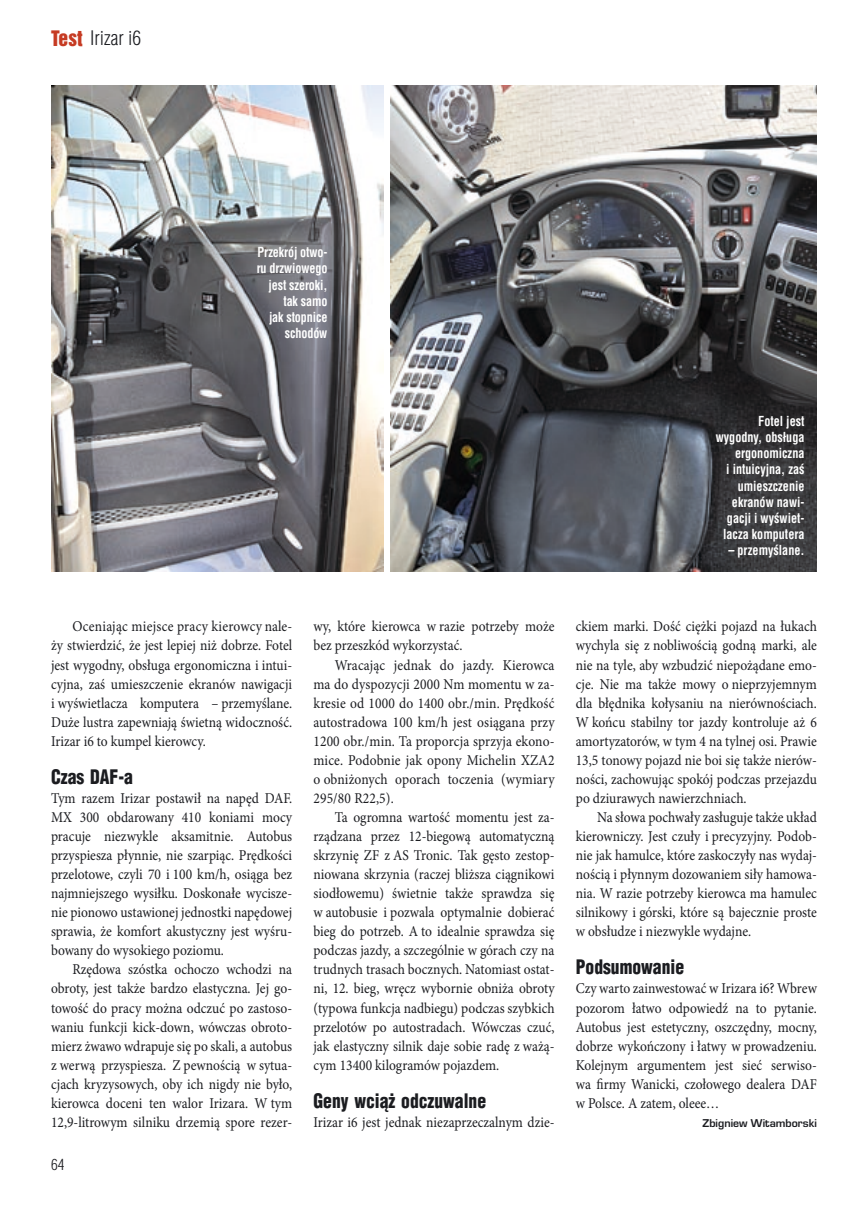
<style>
.page{position:relative;width:868px;height:1208px;background:#fff}
.page>*{position:absolute;margin:0;border:0;box-sizing:border-box;transform-origin:0 0}
.t1{font:900 19.5px "Switzerland Cond";color:#1b1c20;scale:.9 1}
.t2{font:300 19.5px "Switzerland Cond";color:#1b1c20}
.t3{font:15px/19px "Minion Pro";color:#1b1c20;text-align:justify;scale:.9 1}
.t4{font:300 15px "Switzerland Cond";color:#1b1c20}
.t5{font:700 13.5px/16.2px "Switzerland Condensed";color:#fff;text-align:right;scale:.9 1}
.t6{font:700 10.5px "Euromode";color:#1b1c20}
.s1{font-family:"Switzerland Inserat";font-weight:400;color:#c63b23}
</style>
<div class="page">
<img style="left:390px;top:85px;width:426px;height:486px">
<img style="left:51px;top:85px;width:333px;height:486px">
<h1 class="t2" style="left:51px;top:27px;width:92px"><span class="s1">Test</span> Irizar i6</h1>
<p class="t5" style="left:257px;top:244px;width:80px">Przekrój otwo&shy;ru drzwiowego jest szeroki, tak samo<br>jak stopnice schodów</p>
<p class="t5" style="left:715px;top:413px;width:100px">Fotel jest wygodny, obsługa ergonomiczna<br>i intuicyjna, zaś umieszczenie ekranów nawi&shy;gacji i wyświet&shy;lacza komputera</p>
<p class="t5" style="left:728px;top:542px;width:86px">– przemyślane.</p>
<p class="t3" style="left:51px;top:617px;width:269px;text-indent:21px">Oceniając miejsce pracy kierowcy nale&shy;ży stwierdzić, że jest lepiej niż dobrze. Fotel jest wygodny, obsługa ergonomiczna i intui&shy;cyjna, zaś umieszczenie ekranów nawigacji i wyświetlacza komputera – przemyślane.<br>Duże lustra zapewniają świetną widoczność.<br>Irizar i6 to kumpel kierowcy.</p>
<h1 class="t1" style="left:51px;top:764px;width:93px">Czas DAF-a</h1>
<p class="t3" style="left:51px;top:788px;width:269px">Tym razem Irizar postawił na napęd DAF.<br>MX 300 obdarowany 410 koniami mocy pracuje niezwykle aksamitnie. Autobus przyspiesza płynnie, nie szarpiąc. Prędkości przelotowe, czyli 70 i 100 km/h, osiąga bez najmniejszego wysiłku. Doskonałe wycisze&shy;nie pionowo ustawionej jednostki napędowej sprawia, że komfort akustyczny jest wyśru&shy;bowany do wysokiego poziomu.</p>
<p class="t3" style="left:51px;top:960px;width:269px;text-indent:21px">Rzędowa szóstka ochoczo wchodzi na obroty, jest także bardzo elastyczna. Jej go&shy;towość do pracy można odczuć po zastoso&shy;waniu funkcji kick-down, wówczas obroto&shy;mierz żwawo wdrapuje się po skali, a autobus z werwą przyspiesza. Z pewnością w sytua&shy;cjach kryzysowych, oby ich nigdy nie było, kierowca doceni ten walor Irizara. W tym 12,9-litrowym silniku drzemią spore rezer-</p>
<p class="t4" style="left:51px;top:1155px;width:15px">64</p>
<p class="t3" style="left:313px;top:617px;width:269px">wy, które kierowca w razie potrzeby może bez przeszkód wykorzystać.</p>
<p class="t3" style="left:313px;top:655px;width:269px;text-indent:21px">Wracając jednak do jazdy. Kierowca ma do dyspozycji 2000 Nm momentu w za&shy;kresie od 1000 do 1400 obr./min. Prędkość autostradowa 100 km/h jest osiągana przy 1200 obr./min. Ta proporcja sprzyja ekono&shy;mice. Podobnie jak opony Michelin XZA2 o obniżonych oporach toczenia (wymiary 295/80 R22,5).</p>
<p class="t3" style="left:313px;top:807px;width:269px;text-indent:21px">Ta ogromna wartość momentu jest za&shy;rządzana przez 12-biegową automatyczną skrzynię ZF z AS Tronic. Tak gęsto zestop&shy;niowana skrzynia (raczej bliższa ciągnikowi siodłowemu) świetnie także sprawdza się w autobusie i pozwala optymalnie dobierać bieg do potrzeb. A to idealnie sprawdza się podczas jazdy, a szczególnie w górach czy na trudnych trasach bocznych. Natomiast ostat&shy;ni, 12. bieg, wręcz wybornie obniża obroty (typowa funkcja nadbiegu) podczas szybkich przelotów po autostradach. Wówczas czuć, jak elastyczny silnik daje sobie radę z ważą&shy;cym 13400 kilogramów pojazdem.</p>
<h1 class="t1" style="left:313px;top:1088px;width:193px">Geny wciąż odczuwalne</h1>
<p class="t3" style="left:313px;top:1112px;width:269px">Irizar i6 jest jednak niezaprzeczalnym dzie-</p>
<p class="t3" style="left:575px;top:617px;width:269px">ckiem marki. Dość ciężki pojazd na łukach wychyla się z nobliwością godną marki, ale nie na tyle, aby wzbudzić niepożądane emo&shy;cje. Nie ma także mowy o nieprzyjemnym dla błędnika kołysaniu na nierównościach.<br>W końcu stabilny tor jazdy kontroluje aż 6 amortyzatorów, w tym 4 na tylnej osi. Prawie 13,5 tonowy pojazd nie boi się także nierów&shy;ności, zachowując spokój podczas przejazdu po dziurawych nawierzchniach.</p>
<p class="t3" style="left:575px;top:807px;width:269px;text-indent:21px">Na słowa pochwały zasługuje także układ kierowniczy. Jest czuły i precyzyjny. Podob&shy;nie jak hamulce, które zaskoczyły nas wydaj&shy;nością i płynnym dozowaniem siły hamowa&shy;nia. W razie potrzeby kierowca ma hamulec silnikowy i górski, które są bajecznie proste w obsłudze i niezwykle wydajne.</p>
<h1 class="t1" style="left:575px;top:954px;width:122px">Podsumowanie</h1>
<p class="t3" style="left:575px;top:979px;width:269px">Czy warto zainwestować w Irizara i6? Wbrew pozorom łatwo odpowiedź na to pytanie.<br>Autobus jest estetyczny, oszczędny, mocny, dobrze wykończony i łatwy w prowadzeniu.<br>Kolejnym argumentem jest sieć serwiso&shy;wa firmy Wanicki, czołowego dealera DAF w Polsce. A zatem, oleee…</p>
<p class="t6" style="left:702px;top:1116px;width:116px">Zbigniew Witamborski</p>
</div>
